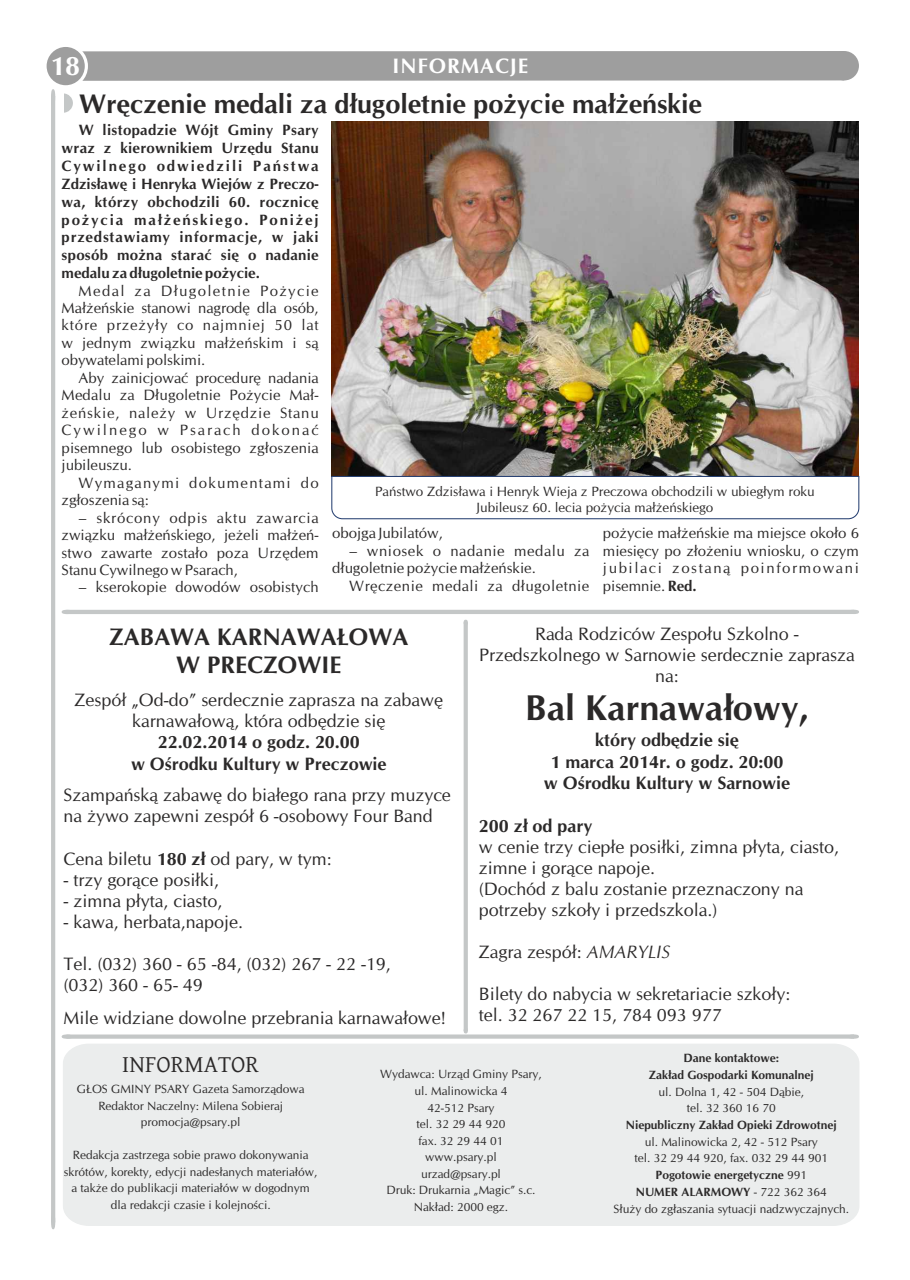
<style>
.page{position:relative;width:910px;height:1280px;background:#fff}
.page>*{position:absolute;margin:0;border:0;box-sizing:border-box;transform-origin:0 0}
.t1{font:700 36px "CG Omega";color:#2b2929}
.t2{font:700 27px "CG Omega";color:#2b2929}
.t3{font:700 27px "CG Omega";color:#fff}
.t4{font:700 24px/28.5px "CG Omega";color:#2b2929;text-align:center}
.t5{font:24px "Gentium Basic";color:#2b2929}
.t6{font:700 21px "CG Omega";letter-spacing:.04em;color:#fff}
.t7{font:18px/21px "CG Omega";color:#2b2929}
.t8{font:700 18px/21.5px "CG Omega";color:#2b2929;text-align:center}
.t9{font:15px/17.4px "CG Omega";letter-spacing:.01em;color:#2b2929;text-align:justify}
.t10{font:700 15px/17.9px "CG Omega";color:#2b2929;text-align:justify}
.t11{font:15px/17.4px "CG Omega";letter-spacing:.085em;color:#2b2929}
.t12{font:15px "CG Omega";letter-spacing:.035em;color:#2b2929}
.t13{font:13.5px/15.8px "CG Omega";color:#2b2929;text-align:center}
.t14{font:12px/16.5px "CG Omega";color:#2b2929;text-align:center}
.t15{font:700 12px/17px "CG Omega";color:#2b2929;text-align:center}
.s1{font-weight:700}
.s2{font-style:italic}
</style>
<div class="page">
<div style="left:63px;top:1044px;width:796px;height:182px;background:#ebeded"></div>
<div style="left:53px;top:93px;width:20px;height:20px;background:#c4c7c7;border-radius:50%"></div>
<div style="left:51px;top:88px;width:13px;height:33px;background:#fff"></div>
<hr style="left:62px;top:610px;width:797px;height:4px;background:#c4c7c7">
<svg style="left:62px;top:620px;width:797px;height:419px"></svg>
<img style="left:332px;top:121px;width:527px;height:354px">
<svg style="left:331px;top:475px;width:529px;height:45px"></svg>
<hr style="left:51px;top:89px;width:4px;height:1140px;background:#c4c7c7">
<div style="left:78px;top:51px;width:766px;height:30px;background:#9e9e9e"></div>
<div style="left:830px;top:51px;width:29px;height:29px;background:#9e9e9e;border-radius:50%"></div>
<div style="left:43px;top:44px;width:45px;height:44px;border:6px solid #fff;border-radius:50%"></div>
<div style="left:47px;top:47px;width:38px;height:38px;background:#9e9e9e;border-radius:50%"></div>
<h2 class="t3" style="left:50px;top:55px;width:31px">18</h2>
<h3 class="t6" style="left:392px;top:58px;width:137px">INFORMACJE</h3>
<h2 class="t2" style="left:79px;top:93px;width:624px">Wręczenie medali za długoletnie pożycie małżeńskie</h2>
<p class="t10" style="left:62px;top:122px;width:259px;text-indent:17px">W listopadzie Wуjt Gminy Psary wraz z kierownikiem Urzędu Stanu Cywilnego odwiedzili Państwa Zdzisławę i Henryka Wiejуw z Preczo&shy;wa, ktуrzy obchodzili 60. rocznicę pożycia małżeńskiego. Poniżej przedstawiamy informacje, w jaki sposуb można starać się o nadanie medalu za długoletnie pożycie.</p>
<p class="t9" style="left:62px;top:283px;width:259px;text-indent:17px">Medal za Długoletnie Pożycie Małżeńskie stanowi nagrodę dla osób, które przeżyły co najmniej 50 lat w jednym związku małżeńskim i są obywatelami polskimi.</p>
<p class="t9" style="left:62px;top:370px;width:259px;text-indent:17px">Aby zainicjować procedurę nadania Medalu za Długoletnie Pożycie Mał&shy;żeńskie, należy w Urzędzie Stanu Cywilnego w Psarach dokonać pisemnego lub osobistego zgłoszenia jubileuszu.</p>
<p class="t11" style="left:62px;top:475px;width:259px;text-indent:17px">Wymaganymi dokumentami do zgłoszenia są:</p>
<p class="t9" style="left:62px;top:510px;width:259px;text-indent:17px">– skrócony odpis aktu zawarcia związku małżeńskiego, jeżeli małżeń&shy;stwo zawarte zostało poza Urzędem Stanu Cywilnego w Psarach,</p>
<p class="t9" style="left:79px;top:580px;width:242px">– kserokopie dowodów osobistych</p>
<p class="t13" style="left:375px;top:485px;width:441px">Państwo Zdzisława i Henryk Wieja z Preczowa obchodzili w ubiegłym roku<br>Jubileusz 60. lecia pożycia małżeńskiego</p>
<p class="t9" style="left:603px;top:526px;width:258px">pożycie małżeńskie ma miejsce około 6 miesięcy po złożeniu wniosku, o czym jubilaci zostaną poinformowani pisemnie. <span class="s1">Red.</span></p>
<p class="t9" style="left:332px;top:526px;width:112px">obojga Jubilatów,</p>
<p class="t9" style="left:332px;top:543px;width:259px;text-indent:17px">– wniosek o nadanie medalu za długoletnie pożycie małżeńskie.</p>
<p class="t12" style="left:349px;top:580px;width:242px">Wręczenie medali za długoletnie</p>
<h3 class="t4" style="left:109px;top:624px;width:301px">ZABAWA KARNAWAŁOWA<br>W PRECZOWIE</h3>
<p class="t7" style="left:75px;top:691px;width:370px;text-align:center">Zespół „Od-do” serdecznie zaprasza na zabawę karnawałową, która odbędzie się</p>
<p class="t8" style="left:131px;top:733px;width:257px">22.02.2014 o godz. 20.00<br>w Ośrodku Kultury w Preczowie</p>
<p class="t7" style="left:64px;top:786px;width:389px">Szampańską zabawę do białego rana przy muzyce na żywo zapewni zespół 6 -osobowy Four Band</p>
<p class="t7" style="left:64px;top:849px;width:270px">Cena biletu <span class="s1">180 zł</span> od pary, w tym:</p>
<p class="t7" style="left:64px;top:870px;width:157px">- trzy gorące posiłki,</p>
<p class="t7" style="left:64px;top:891px;width:160px">- zimna płyta, ciasto,</p>
<p class="t7" style="left:64px;top:912px;width:181px">- kawa, herbata,napoje.</p>
<p class="t7" style="left:64px;top:954px;width:329px">Tel. (032) 360 - 65 -84, (032) 267 - 22 -19, (032) 360 - 65- 49</p>
<p class="t7" style="left:64px;top:1008px;width:384px">Mile widziane dowolne przebrania karnawałowe!</p>
<p class="t7" style="left:479px;top:625px;width:377px;text-align:center">Rada Rodziców Zespołu Szkolno -<br>Przedszkolnego w Sarnowie serdecznie zaprasza na:</p>
<h1 class="t1" style="left:525px;top:694px;width:285px">Bal Karnawałowy,</h1>
<p class="t8" style="left:544px;top:731px;width:248px">ktуry odbędzie się<br>1 marca 2014r. o godz. 20:00 w Ośrodku Kultury w Sarnowie</p>
<p class="t8" style="left:479px;top:816px;width:115px">200 zł od pary</p>
<p class="t7" style="left:479px;top:838px;width:362px">w cenie trzy ciepłe posiłki, zimna płyta, ciasto, zimne i gorące napoje.<br>(Dochód z balu zostanie przeznaczony na potrzeby szkoły i przedszkola.)</p>
<p class="t7" style="left:479px;top:942px;width:193px">Zagra zespół: <span class="s2">AMARYLIS</span></p>
<p class="t7" style="left:479px;top:985px;width:313px">Bilety do nabycia w sekretariacie szkoły: tel. 32 267 22 15, 784 093 977</p>
<h3 class="t5" style="left:122px;top:1051px;width:138px">INFORMATOR</h3>
<p class="t14" style="left:77px;top:1081px;width:229px">GŁOS GMINY PSARY Gazeta Samorządowa<br>Redaktor Naczelny: Milena Sobieraj promocja@psary.pl</p>
<p class="t14" style="left:64px;top:1148px;width:255px">Redakcja zastrzega sobie prawo dokonywania skrótów, korekty, edycji nadesłanych materiałów, a także do publikacji materiałów w dogodnym dla redakcji czasie i kolejności.</p>
<p class="t14" style="left:380px;top:1067px;width:163px">Wydawca: Urząd Gminy Psary, ul. Malinowicka 4<br>42-512 Psary<br>tel. 32 29 44 920<br>fax. 32 29 44 01<br>www.psary.pl<br>urzad@psary.pl<br>Druk: Drukarnia „Magic” s.c.<br>Nakład: 2000 egz.</p>
<p class="t15" style="left:649px;top:1050px;width:166px">Dane kontaktowe:<br>Zakład Gospodarki Komunalnej</p>
<p class="t14" style="left:658px;top:1084px;width:147px">ul. Dolna 1, 42 - 504 Dąbie, tel. 32 360 16 70</p>
<p class="t15" style="left:626px;top:1117px;width:212px">Niepubliczny Zakład Opieki Zdrowotnej</p>
<p class="t14" style="left:613px;top:1134px;width:237px">ul. Malinowicka 2, 42 - 512 Psary<br>tel. 32 29 44 920, fax. 032 29 44 901<br><span class="s1">Pogotowie energetyczne</span> 991<br><span class="s1">NUMER ALARMOWY</span> - 722 362 364<br>Służy do zgłaszania sytuacji nadzwyczajnych.</p>
</div>
